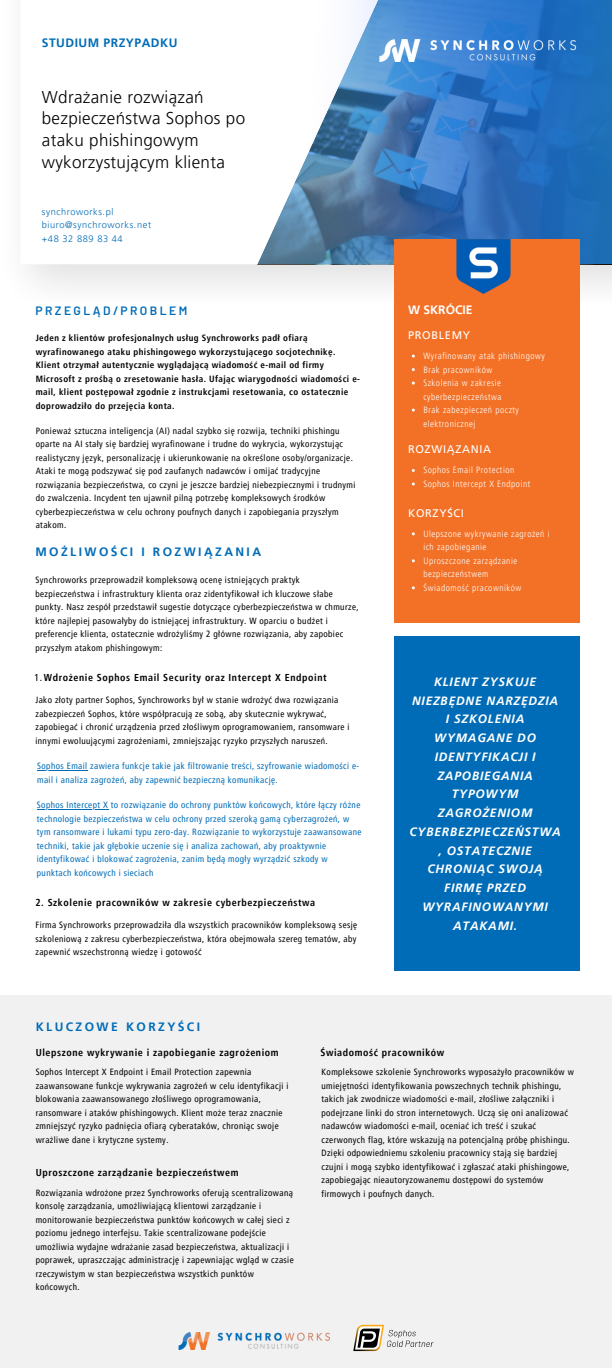
<style>
.page{position:relative;width:612px;height:1368px;background:#fff}
.page>*{position:absolute;margin:0;border:0;box-sizing:border-box;transform-origin:0 0}
.t1{font:300 17px/21.8px "Frutiger LT Pro";letter-spacing:.02em;color:#000}
.t2{font:700 12.1px "Frutiger LT Pro";letter-spacing:.2em;color:#006cb7}
.t3{font:700 12.1px "Frutiger LT Pro";letter-spacing:.04em;color:#006cb7}
.t4{font:600 12.1px "Barlow";letter-spacing:.2em;color:#006cb7}
.t5{font:700 12.1px "Frutiger LT Pro";color:#fff}
.t6{font:italic 700 12px/18.8px "Frutiger LT Pro";letter-spacing:.065em;color:#fff;text-align:center}
.t7{font:11px "Frutiger LT Pro";letter-spacing:.06em;color:#fff}
.t8{font:700 condensed 10px "Frutiger LT Pro";letter-spacing:.06em;color:#000}
.t9{font:300 9.3px "Frutiger LT Pro";letter-spacing:.06em;color:#006cb7}
.t10{font:condensed 9px/13.5px "Frutiger LT Pro";letter-spacing:.045em;color:#000}
.t11{font:condensed 9px/13.5px "Frutiger LT Pro";letter-spacing:.045em;color:#006cb7}
.t12{font:700 condensed 9px/13.5px "Frutiger LT Pro";letter-spacing:.045em;color:#000}
.t13{font:300 condensed 9px/13.5px "Frutiger LT Pro";letter-spacing:.06em;color:#fff}
.s1{font-weight:400}
</style>
<div class="page">
<img style="left:28px;top:233px;width:584px;height:69px">
<img style="left:272px;top:0;width:102px;height:260px">
<img style="left:374px;top:0;width:238px;height:264px">
<div style="left:394px;top:239px;width:185px;height:384px;background:#f37126"></div>
<img style="left:379px;top:39px;width:198px;height:23px">
<img style="left:456px;top:239px;width:55px;height:55px">
<div style="left:394px;top:637px;width:185px;height:334px;background:#006cb7"></div>
<div style="left:0;top:996px;width:612px;height:372px;background:#f1f1f1"></div>
<img style="left:179px;top:1333px;width:151px;height:16px">
<svg style="left:353px;top:1325px;width:81px;height:26px"></svg>
<hr style="left:37px;top:770px;width:51px;height:1px;background:#006cb7">
<hr style="left:37px;top:809px;width:71px;height:1px;background:#006cb7">
<p class="t3" style="left:42px;top:35px;width:137px">STUDIUM PRZYPADKU</p>
<p class="t1" style="left:42px;top:86px;width:205px">Wdrażanie rozwiązań bezpieczeństwa Sophos po ataku phishingowym wykorzystującym klienta</p>
<p class="t9" style="left:42px;top:206px;width:73px">synchroworks.pl</p>
<p class="t9" style="left:42px;top:219px;width:111px">biuro@synchroworks.net</p>
<p class="t9" style="left:42px;top:233px;width:82px">+48 32 889 83 44</p>
<p class="t4" style="left:35px;top:303px;width:153px">PRZEGLĄD/PROBLEM</p>
<p class="t12" style="left:36px;top:331px;width:326px">Jeden z klientów profesjonalnych usług Synchroworks padł ofiarą wyrafinowanego ataku phishingowego wykorzystującego socjotechnikę.<br>Klient otrzymał autentycznie wyglądającą wiadomość e-mail od firmy Microsoft z prośbą o zresetowanie hasła. Ufając wiarygodności wiadomości e&shy;mail, klient postępował zgodnie z instrukcjami resetowania, co ostatecznie doprowadziło do przejęcia konta.</p>
<p class="t10" style="left:36px;top:424px;width:321px">Ponieważ sztuczna inteligencja (AI) nadal szybko się rozwija, techniki phishingu oparte na AI stały się bardziej wyrafinowane i trudne do wykrycia, wykorzystując realistyczny język, personalizację i ukierunkowanie na określone osoby/organizacje.<br>Ataki te mogą podszywać się pod zaufanych nadawców i omijać tradycyjne rozwiązania bezpieczeństwa, co czyni je jeszcze bardziej niebezpiecznymi i trudnymi do zwalczenia. Incydent ten ujawnił pilną potrzebę kompleksowych środków cyberbezpieczeństwa w celu ochrony poufnych danych i zapobiegania przyszłym atakom.</p>
<p class="t2" style="left:35px;top:545px;width:227px">MOŻLIWOŚCI I ROZWIĄZANIA</p>
<p class="t10" style="left:35px;top:573px;width:325px">Synchroworks przeprowadził kompleksową ocenę istniejących praktyk bezpieczeństwa i infrastruktury klienta oraz zidentyfikował ich kluczowe słabe punkty. Nasz zespół przedstawił sugestie dotyczące cyberbezpieczeństwa w chmurze, które najlepiej pasowałyby do istniejącej infrastruktury. W oparciu o budżet i preferencje klienta, ostatecznie wdrożyliśmy 2 główne rozwiązania, aby zapobiec przyszłym atakom phishingowym:</p>
<p class="t8" style="left:35px;top:671px;width:294px"><span class="s1">1.</span>Wdrożenie Sophos Email Security oraz Intercept X Endpoint</p>
<p class="t10" style="left:35px;top:693px;width:316px">Jako złoty partner Sophos, Synchroworks był w stanie wdrożyć dwa rozwiązania zabezpieczeń Sophos, które współpracują ze sobą, aby skutecznie wykrywać, zapobiegać i chronić urządzenia przed złośliwym oprogramowaniem, ransomware i innymi ewoluującymi zagrożeniami, zmniejszając ryzyko przyszłych naruszeń.</p>
<p class="t11" style="left:37px;top:759px;width:324px">Sophos Email zawiera funkcje takie jak filtrowanie treści, szyfrowanie wiadomości e&shy;mail i analiza zagrożeń, aby zapewnić bezpieczną komunikację.</p>
<p class="t11" style="left:37px;top:798px;width:326px">Sophos Intercept X to rozwiązanie do ochrony punktów końcowych, które łączy różne technologie bezpieczeństwa w celu ochrony przed szeroką gamą cyberzagrożeń, w tym ransomware i lukami typu zero-day. Rozwiązanie to wykorzystuje zaawansowane techniki, takie jak głębokie uczenie się i analiza zachowań, aby proaktywnie identyfikować i blokować zagrożenia, zanim będą mogły wyrządzić szkody w punktach końcowych i sieciach</p>
<p class="t8" style="left:35px;top:896px;width:281px">2. Szkolenie pracowników w zakresie cyberbezpieczeństwa</p>
<p class="t10" style="left:35px;top:918px;width:323px;text-align:justify">Firma Synchroworks przeprowadziła dla wszystkich pracowników kompleksową sesję szkoleniową z zakresu cyberbezpieczeństwa, która obejmowała szereg tematów, aby zapewnić wszechstronną wiedzę i gotowość</p>
<p class="t2" style="left:36px;top:1019px;width:166px">KLUCZOWE KORZYŚCI</p>
<p class="t5" style="left:408px;top:302px;width:66px">W SKRÓCIE</p>
<p class="t13" style="left:423px;top:349px;width:123px">Wyrafinowany atak phishingowy</p>
<p class="t13" style="left:423px;top:363px;width:70px">Brak pracowników</p>
<p class="t13" style="left:423px;top:376px;width:80px">Szkolenia w zakresie cyberbezpieczeństwa</p>
<p class="t13" style="left:423px;top:403px;width:97px">Brak zabezpieczeń poczty elektronicznej</p>
<p class="t7" style="left:408px;top:328px;width:64px">PROBLEMY</p>
<p class="t7" style="left:408px;top:443px;width:84px">ROZWIĄZANIA</p>
<p class="t13" style="left:423px;top:464px;width:92px">Sophos Email Protection</p>
<p class="t13" style="left:423px;top:477px;width:108px">Sophos Intercept X Endpoint</p>
<p class="t7" style="left:408px;top:506px;width:57px">KORZYŚCI</p>
<p class="t13" style="left:423px;top:527px;width:128px">Ulepszone wykrywanie zagrożeń i ich zapobieganie</p>
<p class="t13" style="left:423px;top:554px;width:95px">Uproszczone zarządzanie bezpieczeństwem</p>
<p class="t13" style="left:423px;top:581px;width:100px">Świadomość pracowników</p>
<p class="t6" style="left:409px;top:672px;width:153px">KLIENT ZYSKUJE<br>NIEZBĘDNE NARZĘDZIA<br>I SZKOLENIA<br>WYMAGANE DO<br>IDENTYFIKACJI I<br>ZAPOBIEGANIA<br>TYPOWYM<br>ZAGROŻENIOM<br>CYBERBEZPIECZEŃSTWA , OSTATECZNIE<br>CHRONIĄC SWOJĄ<br>FIRMĘ PRZED<br>WYRAFINOWANYMI<br>ATAKAMI.</p>
<p class="t8" style="left:36px;top:1046px;width:244px">Ulepszone wykrywanie i zapobieganie zagrożeniom</p>
<p class="t10" style="left:36px;top:1065px;width:254px">Sophos Intercept X Endpoint i Email Protection zapewnia zaawansowane funkcje wykrywania zagrożeń w celu identyfikacji i blokowania zaawansowanego złośliwego oprogramowania, ransomware i ataków phishingowych. Klient może teraz znacznie zmniejszyć ryzyko padnięcia ofiarą cyberataków, chroniąc swoje wrażliwe dane i krytyczne systemy.</p>
<p class="t8" style="left:36px;top:1166px;width:204px">Uproszczone zarządzanie bezpieczeństwem</p>
<p class="t10" style="left:36px;top:1186px;width:259px">Rozwiązania wdrożone przez Synchroworks oferują scentralizowaną konsolę zarządzania, umożliwiającą klientowi zarządzanie i monitorowanie bezpieczeństwa punktów końcowych w całej sieci z poziomu jednego interfejsu. Takie scentralizowane podejście umożliwia wydajne wdrażanie zasad bezpieczeństwa, aktualizacji i poprawek, upraszczając administrację i zapewniając wgląd w czasie rzeczywistym w stan bezpieczeństwa wszystkich punktów końcowych.</p>
<p class="t8" style="left:320px;top:1046px;width:125px">Świadomość pracowników</p>
<p class="t10" style="left:322px;top:1065px;width:254px">Kompleksowe szkolenie Synchroworks wyposażyło pracowników w umiejętności identyfikowania powszechnych technik phishingu, takich jak zwodnicze wiadomości e-mail, złośliwe załączniki i podejrzane linki do stron internetowych. Uczą się oni analizować nadawców wiadomości e-mail, oceniać ich treść i szukać czerwonych flag, które wskazują na potencjalną próbę phishingu.<br>Dzięki odpowiedniemu szkoleniu pracownicy stają się bardziej czujni i mogą szybko identyfikować i zgłaszać ataki phishingowe, zapobiegając nieautoryzowanemu dostępowi do systemów firmowych i poufnych danych.</p>
</div>
